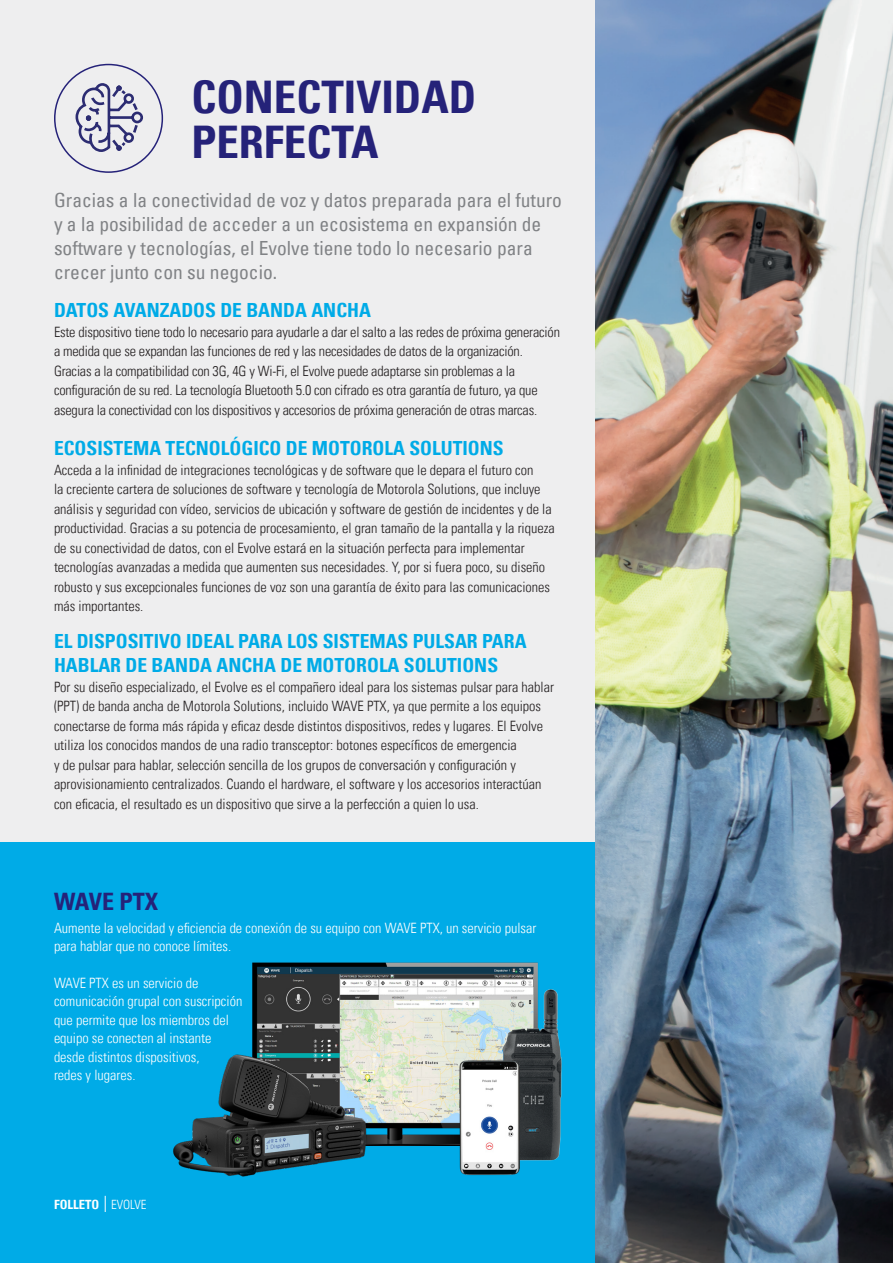
<style>
.page{position:relative;width:893px;height:1263px;background:#fff}
.page>*{position:absolute;margin:0;border:0;box-sizing:border-box;transform-origin:0 0}
.t1{font:700 condensed 45px/45px "Univers LT";color:#252279}
.t2{font:700 condensed 24px "Univers LT";color:#252279}
.t3{font:condensed 19.5px/24px "Univers LT";color:#808285}
.t4{font:700 condensed 19.5px/24px "Univers LT";color:#00abe7}
.t5{font:300 condensed 14.25px/19.5px "Univers LT";color:#231f20}
.t6{font:300 condensed 14.25px/18.5px "Univers LT";color:#fff}
.t7{font:700 condensed 12.75px "Univers LT";color:#fff}
.s1{font-weight:300}
</style>
<div class="page">
<div style="left:0;top:0;width:893px;height:848px;background:#eeeeef"></div>
<div style="left:0;top:842px;width:893px;height:421px;background:#00abe7"></div>
<svg style="left:105px;top:1196px;width:1px;height:16px"></svg>
<svg style="left:76px;top:83px;width:67px;height:69px"></svg>
<div style="left:54px;top:64px;width:109px;height:109px;border:2px solid #252279;border-radius:50%"></div>
<img style="left:595px;top:0;width:298px;height:1263px">
<img style="left:252px;top:962px;width:286px;height:183px">
<img style="left:497px;top:987px;width:65px;height:179px">
<img style="left:173px;top:1050px;width:201px;height:127px">
<img style="left:459px;top:1060px;width:60px;height:116px">
<p class="t1" style="left:191px;top:75px;width:287px">CONECTIVIDAD<br>PERFECTA</p>
<p class="t3" style="left:54px;top:188px;width:509px">Gracias a la conectividad de voz y datos preparada para el futuro y a la posibilidad de acceder a un ecosistema en expansión de software y tecnologías, el Evolve tiene todo lo necesario para crecer junto con su negocio.</p>
<p class="t4" style="left:54px;top:298px;width:318px">DATOS AVANZADOS DE BANDA ANCHA</p>
<p class="t5" style="left:54px;top:322px;width:507px">Este dispositivo tiene todo lo necesario para ayudarle a dar el salto a las redes de próxima generación a medida que se expandan las funciones de red y las necesidades de datos de la organización.<br>Gracias a la compatibilidad con 3G, 4G y Wi-Fi, el Evolve puede adaptarse sin problemas a la configuración de su red. La tecnología Bluetooth 5.0 con cifrado es otra garantía de futuro, ya que asegura la conectividad con los dispositivos y accesorios de próxima generación de otras marcas.</p>
<p class="t4" style="left:54px;top:436px;width:451px">ECOSISTEMA TECNOLÓGICO DE MOTOROLA SOLUTIONS</p>
<p class="t5" style="left:54px;top:460px;width:502px">Acceda a la infinidad de integraciones tecnológicas y de software que le depara el futuro con<br>la creciente cartera de soluciones de software y tecnología de Motorola Solutions, que incluye análisis y seguridad con vídeo, servicios de ubicación y software de gestión de incidentes y de la productividad. Gracias a su potencia de procesamiento, el gran tamaño de la pantalla y la riqueza de su conectividad de datos, con el Evolve estará en la situación perfecta para implementar tecnologías avanzadas a medida que aumenten sus necesidades. Y, por si fuera poco, su diseño robusto y sus excepcionales funciones de voz son una garantía de éxito para las comunicaciones más importantes.</p>
<p class="t4" style="left:54px;top:629px;width:474px">EL DISPOSITIVO IDEAL PARA LOS SISTEMAS PULSAR PARA<br>HABLAR DE BANDA ANCHA DE MOTOROLA SOLUTIONS</p>
<p class="t5" style="left:54px;top:677px;width:502px">Por su diseño especializado, el Evolve es el compañero ideal para los sistemas pulsar para hablar (PPT) de banda ancha de Motorola Solutions, incluido WAVE PTX, ya que permite a los equipos conectarse de forma más rápida y eficaz desde distintos dispositivos, redes y lugares. El Evolve utiliza los conocidos mandos de una radio transceptor: botones específicos de emergencia<br>y de pulsar para hablar, selección sencilla de los grupos de conversación y configuración y aprovisionamiento centralizados. Cuando el hardware, el software y los accesorios interactúan con eficacia, el resultado es un dispositivo que sirve a la perfección a quien lo usa.</p>
<p class="t2" style="left:54px;top:887px;width:106px">WAVE PTX</p>
<p class="t6" style="left:54px;top:919px;width:484px">Aumente la velocidad y eficiencia de conexión de su equipo con WAVE PTX, un servicio pulsar para hablar que no conoce límites.</p>
<p class="t6" style="left:54px;top:974px;width:190px">WAVE PTX es un servicio de comunicación grupal con suscripción que permite que los miembros del equipo se conecten al instante desde distintos dispositivos,<br>redes y lugares.</p>
<p class="t7" style="left:54px;top:1196px;width:94px">FOLLETO <span class="s1">EVOLVE</span></p>
</div>
